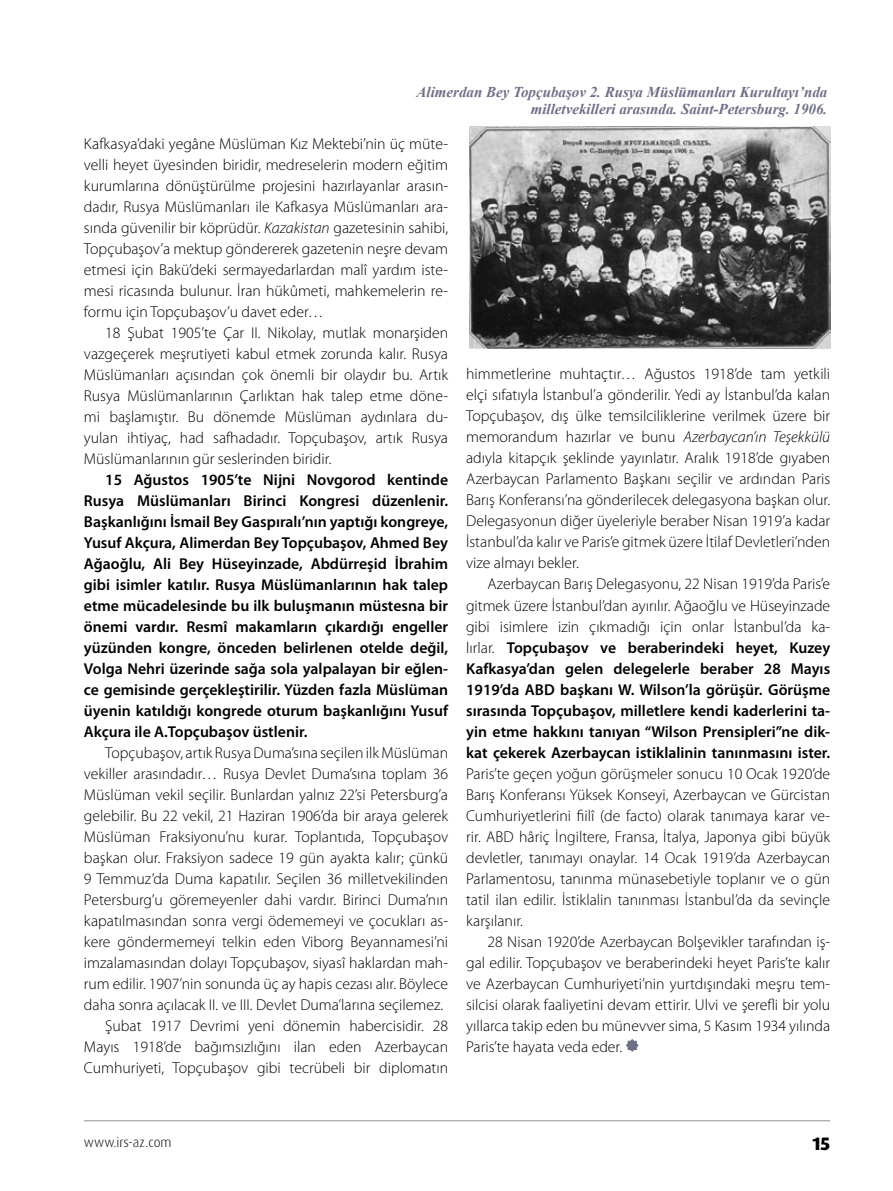
<style>
.page{position:relative;width:893px;height:1191px;background:#fff}
.page>*{position:absolute;margin:0;border:0;box-sizing:border-box;transform-origin:0 0}
.t1{font:800 18px "Dax Pro";color:#000}
.t2{font:300 15.75px/21px "Myriad Pro";color:#000;text-align:justify}
.t3{font:600 15.75px/21px "Myriad Pro";color:#000;text-align:justify}
.t4{font:italic 700 15px/17.9px "Times New Roman";color:#6f6f87;text-align:right}
.t5{font:300 13.5px "Dax Pro";color:#000}
.s1{font-style:italic}
.s2{font-weight:300}
</style>
<div class="page">
<hr style="left:84px;top:1120px;width:746px;height:1px;background:#909090">
<svg style="left:626px;top:1039px;width:13px;height:13px"></svg>
<img style="left:469px;top:127px;width:361px;height:221px">
<p class="t4" style="left:417px;top:82px;width:412px">Alimerdan Bey Topçubaşov 2. Rusya Müslümanları Kurultayı’nda milletvekilleri arasında. Saint-Petersburg. 1906.</p>
<p class="t2" style="left:84px;top:133px;width:366px">Kafkasya’daki yegâne Müslüman Kız Mektebi’nin üç müte&shy;velli heyet üyesinden biridir, medreselerin modern eğitim kurumlarına dönüştürülme projesini hazırlayanlar arasın&shy;dadır, Rusya Müslümanları ile Kafkasya Müslümanları ara&shy;sında güvenilir bir köprüdür. <span class="s1">Kazakistan</span> gazetesinin sahibi, Topçubaşov’a mektup göndererek gazetenin neşre devam etmesi için Bakü’deki sermayedarlardan malî yardım iste&shy;mesi ricasında bulunur. İran hükûmeti, mahkemelerin re&shy;formu için Topçubaşov’u davet eder…</p>
<p class="t2" style="left:84px;top:322px;width:366px;text-indent:21px">18 Şubat 1905’te Çar II. N ikolay, mutlak monarşiden vazgeçerek meşrutiyeti kabul etmek zorunda kalır. Rusya Müslümanları açısından çok önemli bir olaydır bu. Artık Rusya Müslümanlarının Çarlıktan hak talep etme döne&shy;mi başlamıştır. Bu dönemde Müslüman aydınlara du&shy;yulan ihtiyaç, had safhadadır. Topçubaşov, artık Rusya Müslümanlarının gür seslerinden biridir.</p>
<p class="t3" style="left:84px;top:468px;width:366px;text-indent:21px">15 Ağustos 1905’te Nijni Novgorod kentinde Rusya Müslümanları Birinci Kongresi düzenlenir.<br>Başkanlığını İsmail Bey Gaspıralı’nın yaptığı kongreye, Yusuf Akçura, Alimerdan Bey Topçubaşov, Ahmed Bey Ağaoğlu, Ali Bey Hüseyinzade, Abdürreşid İbrahim gibi isimler katılır. Rusya Müslümanlarının hak talep etme mücadelesinde bu ilk buluşmanın müstesna bir önemi vardır. Resmî makamların çıkardığı engeller yüzünden kongre, önceden belirlenen otelde değil, Volga Nehri üzerinde sağa sola yalpalayan bir eğlen&shy;ce gemisinde gerçekleştirilir. Yüzden fazla Müslüman üyenin katıldığı kongrede oturum başkanlığını Yusuf Akçura ile A.Topçubaşov üstlenir.</p>
<p class="t2" style="left:105px;top:742px;width:344px">Topçubaşov, artık Rusya Duma’sına seçilen ilk Müslüman</p>
<p class="t2" style="left:84px;top:763px;width:366px">vekiller arasındadır… Rusya Devlet Duma’sına toplam 36</p>
<p class="t2" style="left:84px;top:784px;width:366px">Müslüman vekil seçilir. Bunlardan yalnız 22’si Petersburg’a</p>
<p class="t2" style="left:84px;top:805px;width:366px">gelebilir. Bu 22 vekil, 21 Haziran 1906’da bir araya gelerek</p>
<p class="t2" style="left:84px;top:826px;width:366px">Müslüman Fraksiyonu’nu kurar. Toplantıda, Topçubaşov</p>
<p class="t2" style="left:84px;top:847px;width:366px">başkan olur. Fraksiyon sadece 19 gün ayakta kalır; çünkü</p>
<p class="t2" style="left:84px;top:868px;width:366px">9 Temmuz’da Duma kapatılır. Seçilen 36 milletvekilinden</p>
<p class="t2" style="left:84px;top:889px;width:366px">Petersburg’u göremeyenler dahi vardır. Birinci Duma’nın</p>
<p class="t2" style="left:84px;top:910px;width:366px">kapatılmasından sonra vergi ödememeyi ve çocukları as-</p>
<p class="t2" style="left:84px;top:931px;width:366px">kere göndermemeyi telkin eden Viborg Beyannamesi’ni</p>
<p class="t2" style="left:84px;top:952px;width:366px">imzalamasından dolayı Topçubaşov, siyasî haklardan mah-</p>
<p class="t2" style="left:84px;top:973px;width:366px">rum edilir. 1907’nin sonunda üç ay hapis cezası alır. Böylece</p>
<p class="t2" style="left:84px;top:994px;width:361px">daha sonra açılacak II. ve III. Devlet Duma’larına seçilemez.</p>
<p class="t2" style="left:105px;top:1015px;width:344px">Şubat 1917 Devrimi yeni dönemin habercisidir. 28</p>
<p class="t2" style="left:84px;top:1036px;width:366px">Mayıs 1918’de bağımsızlığını ilan eden Azerbaycan</p>
<p class="t2" style="left:84px;top:1057px;width:366px">Cumhuriyeti, Topçubaşov gibi tecrübeli bir diplomatın</p>
<p class="t2" style="left:466px;top:364px;width:366px">himmetlerine muhtaçtır… Ağustos 1918’de tam yetkili elçi sıfatıyla İstanbul’a gönderilir. Yedi ay İstanbul’da kalan Topçubaşov, dış ülke temsilciliklerine verilmek üzere bir memorandum hazırlar ve bunu <span class="s1">Azerbaycan’ın Teşekkülü </span>adıyla kitapçık şeklinde yayınlatır. Aralık 1918’de gıyaben Azerbaycan Parlamento Başkanı seçilir ve ardından Paris Barış Konferansı’na gönderilecek delegasyona başkan olur.<br>Delegasyonun diğer üyeleriyle beraber N isan 1919’a kadar İstanbul’da kalır ve Paris’e gitmek üzere İtilaf Devletleri’nden vize almayı bekler.</p>
<p class="t3" style="left:466px;top:573px;width:366px;text-indent:21px"><span class="s2">Azerbaycan Barış Delegasyonu, 22 N isan 1919’da Paris’e gitmek üzere İstanbul’dan ayırılır. Ağaoğlu ve H üseyinzade gibi isimlere izin çıkmadığı için onlar İstanbul’da ka&shy;lırlar.</span> Topçubaşov ve beraberindeki heyet, Kuzey Kafkasya’dan gelen delegelerle beraber 28 Mayıs 1919’da ABD başkanı W. Wilson’la görüşür. Görüşme sırasında Topçubaşov, milletlere kendi kaderlerini ta&shy;yin etme hakkını tanıyan “Wilson Prensipleri”ne dik&shy;kat çekerek Azerbaycan istiklalinin tanınmasını ister.</p>
<p class="t2" style="left:466px;top:763px;width:366px">Paris’te geçen yoğun görüşmeler sonucu 10 Ocak 1920’de Barış Konferansı Yüksek Konseyi, Azerbaycan ve Gürcistan Cumhuriyetlerini fiilî (de facto) olarak tanımaya karar ve&shy;rir. ABD hâriç İngiltere, Fransa, İtalya, Japonya gibi büyük devletler, tanımayı onaylar. 14 Ocak 1919’da Azerbaycan Parlamentosu, tanınma münasebetiyle toplanır ve o gün tatil ilan edilir. İstiklalin tanınması İstanbul’da da sevinçle karşılanır.</p>
<p class="t2" style="left:466px;top:931px;width:366px;text-indent:21px">28 N isan 1920’de Azerbaycan Bolşevikler tarafından iş&shy;gal edilir. Topçubaşov ve beraberindeki heyet Paris’te kalır ve Azerbaycan Cumhuriyeti’nin yurtdışındaki meşru tem&shy;silcisi olarak faaliyetini devam ettirir. Ulvi ve şerefli bir yolu yıllarca takip eden bu münevver sima, 5 Kasım 1934 yılında Paris’te hayata veda eder.</p>
<p class="t5" style="left:84px;top:1133px;width:89px">www.irs-az.com</p>
<p class="t1" style="left:812px;top:1131px;width:19px">15</p>
</div>
